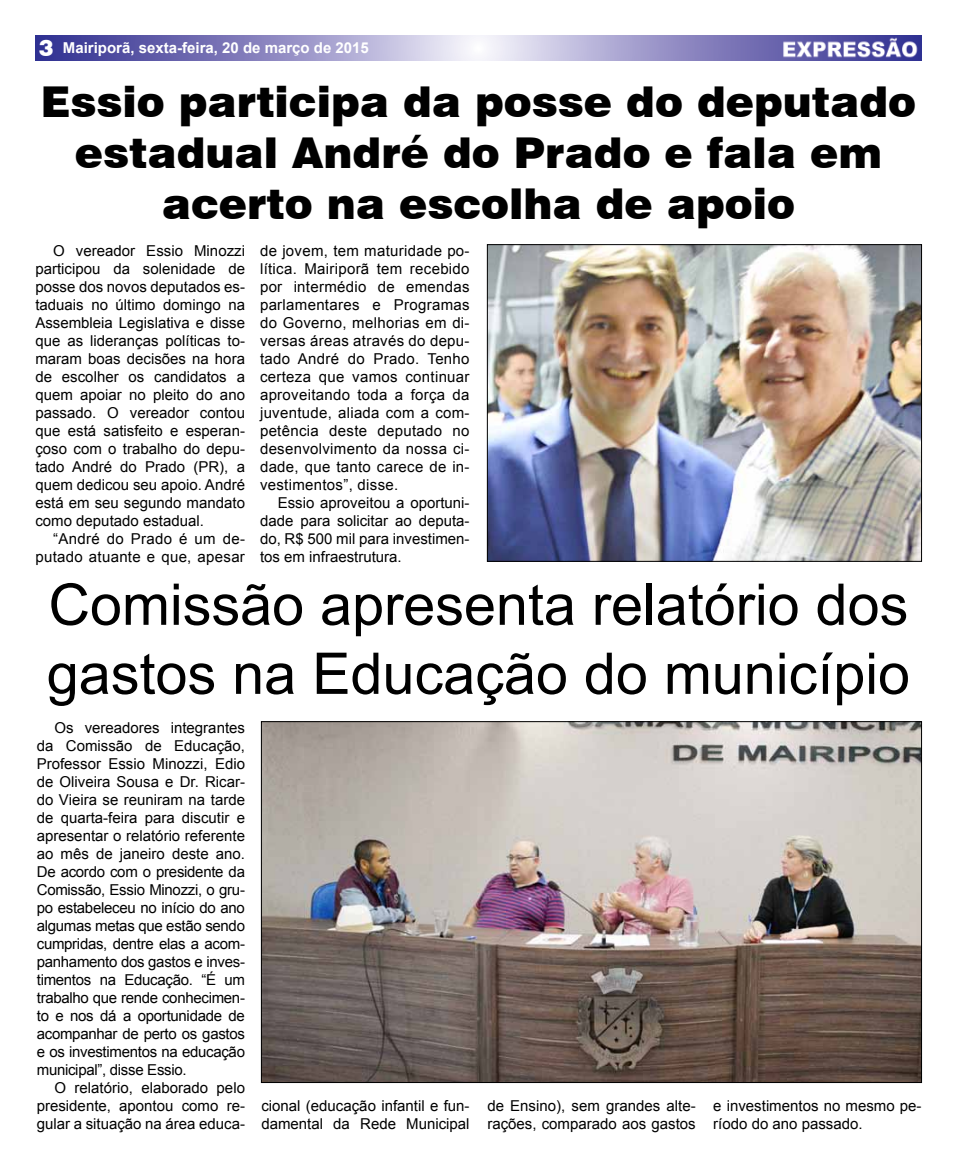
<style>
.page{position:relative;width:957px;height:1170px;background:#fff}
.page>*{position:absolute;margin:0;border:0;box-sizing:border-box;transform-origin:0 0}
.t1{font:57.5px/69px "Arial";color:#000}
.t2{font:900 42.5px/51px "Swiss 721 BT";color:#000;text-align:center}
.t3{font:15px/18px "Arial";color:#000;text-align:justify}
.t4{font:15px/18px "Arial";letter-spacing:.02em;color:#000;text-align:right}
.t5{font:700 15px "Arial";color:#fff}
.s1{font-family:"Swiss 721 BT";font-weight:900;font-size:22.5px}
</style>
<div class="page">
<img style="left:35px;top:35px;width:886px;height:25px">
<img style="left:489px;top:246px;width:430px;height:313px">
<div style="left:487px;top:244px;width:434px;height:317px;border:1px solid #000"></div>
<img style="left:263px;top:723px;width:656px;height:357px">
<p class="t5" style="left:39px;top:37px;width:332px"><span class="s1">3</span> Mairiporã, sexta-feira, 20 de março de 2015</p>
<h2 class="t2" style="left:41px;top:76px;width:877px">Essio participa da posse do deputado estadual André do Prado e fala em acerto na escolha de apoio</h2>
<p class="t3" style="left:35px;top:241px;width:211px;text-indent:18px">O vereador Essio Minozzi participou da solenidade de posse dos novos deputados es&shy;taduais no último domingo na Assembleia Legislativa e disse que as lideranças políticas to&shy;maram boas decisões na hora de escolher os candidatos a quem apoiar no pleito do ano passado. O vereador contou que está satisfeito e esperan&shy;çoso com o trabalho do depu&shy;tado André do Prado (PR), a quem dedicou seu apoio. André está em seu segundo mandato como deputado estadual.</p>
<p class="t4" style="left:35px;top:529px;width:211px">“André do Prado é um de&shy;putado atuante e que, apesar</p>
<p class="t3" style="left:260px;top:241px;width:211px">de jovem, tem maturidade po&shy;lítica. Mairiporã tem recebido por intermédio de emendas parlamentares e Programas do Governo, melhorias em di&shy;versas áreas através do depu&shy;tado André do Prado. Tenho certeza que vamos continuar aproveitando toda a força da juventude, aliada com a com&shy;petência deste deputado no desenvolvimento da nossa ci&shy;dade, que tanto carece de in&shy;vestimentos”, disse.</p>
<p class="t3" style="left:260px;top:493px;width:211px;text-indent:18px">Essio aproveitou a oportuni&shy;dade para solicitar ao deputa&shy;do, R$ 500 mil para investimen&shy;tos em infraestrutura.</p>
<h1 class="t1" style="left:47px;top:570px;width:864px">Comissão apresenta relatório dos gastos na Educação do município</h1>
<p class="t3" style="left:37px;top:718px;width:210px;text-indent:18px">Os vereadores integrantes da Comissão de Educação, Professor Essio Minozzi, Edio de Oliveira Sousa e Dr. Ricar&shy;do Vieira se reuniram na tarde de quarta-feira para discutir e apresentar o relatório referente ao mês de janeiro deste ano.<br>De acordo com o presidente da Comissão, Essio Minozzi, o gru&shy;po estabeleceu no início do ano algumas metas que estão sendo cumpridas, dentre elas a acom&shy;panhamento dos gastos e inves&shy;timentos na Educação. “É um trabalho que rende conhecimen&shy;to e nos dá a oportunidade de acompanhar de perto os gastos e os investimentos na educação municipal”, disse Essio.</p>
<p class="t3" style="left:37px;top:1078px;width:210px;text-indent:18px">O relatório, elaborado pelo presidente, apontou como re&shy;gular a situação na área educa-</p>
<p class="t3" style="left:261px;top:1096px;width:210px">cional (educação infantil e fun&shy;damental da Rede Municipal</p>
<p class="t3" style="left:487px;top:1096px;width:210px">de Ensino), sem grandes alte&shy;rações, comparado aos gastos</p>
<p class="t3" style="left:713px;top:1096px;width:210px">e investimentos no mesmo pe&shy;ríodo do ano passado.</p>
</div>
